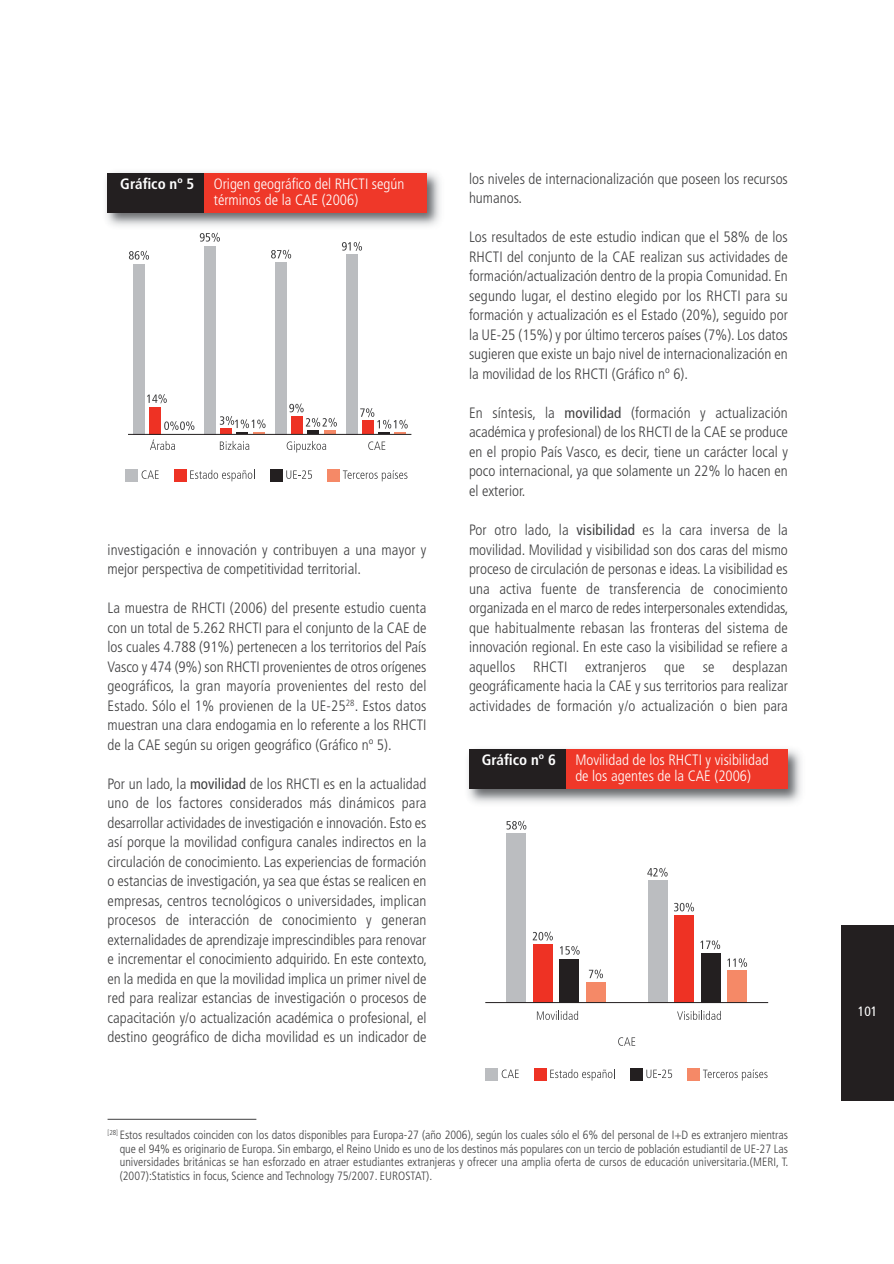
<style>
.page{position:relative;width:894px;height:1264px;background:#fff}
.page>*{position:absolute;margin:0;border:0;box-sizing:border-box;transform-origin:0 0}
.t1{font:300 condensed 15px/19.5px "Frutiger LT Std";color:#404041;text-align:justify}
.t2{font:300 condensed 15px/16.5px "Frutiger LT Std";color:#fff}
.t3{font:700 condensed 15px "Frutiger LT Std";color:#fff}
.t4{font:condensed 13.5px "Frutiger LT Std";color:#fff}
.t5{font:300 condensed 12px/13.5px "Frutiger LT Std";color:#404041;text-align:justify}
.s1{font-weight:400}
</style>
<div class="page">
<div style="left:841px;top:925px;width:53px;height:175px;background:#231f20"></div>
<hr style="left:108px;top:1118px;width:148px;height:1px;background:#404041">
<img style="left:106px;top:172px;width:334px;height:54px">
<div style="left:108px;top:173px;width:318px;height:39px;background:#ef3829"></div>
<div style="left:108px;top:173px;width:96px;height:39px;background:#231f20"></div>
<svg style="left:324px;top:430px;width:11px;height:4px"></svg>
<hr style="left:308px;top:430px;width:11px;height:4px;background:#231f20">
<div style="left:150px;top:406px;width:11px;height:28px;background:#ee3224"></div>
<div style="left:291px;top:416px;width:12px;height:18px;background:#ee3224"></div>
<div style="left:133px;top:264px;width:12px;height:170px;background:#bbbdc0"></div>
<div style="left:204px;top:246px;width:12px;height:188px;background:#bbbdc0"></div>
<div style="left:275px;top:262px;width:11px;height:172px;background:#bbbdc0"></div>
<div style="left:346px;top:254px;width:11px;height:180px;background:#bbbdc0"></div>
<hr style="left:128px;top:434px;width:283px;height:1px;background:#231f20">
<svg style="left:150px;top:439px;width:25px;height:11px"></svg>
<svg style="left:220px;top:441px;width:29px;height:9px"></svg>
<svg style="left:287px;top:441px;width:39px;height:11px"></svg>
<svg style="left:368px;top:441px;width:17px;height:9px"></svg>
<div style="left:125px;top:469px;width:13px;height:12px;background:#bbbdc0"></div>
<svg style="left:142px;top:470px;width:17px;height:9px"></svg>
<div style="left:174px;top:469px;width:13px;height:12px;background:#ee3224"></div>
<svg style="left:190px;top:469px;width:65px;height:12px"></svg>
<div style="left:270px;top:469px;width:13px;height:12px;background:#231f20"></div>
<svg style="left:286px;top:470px;width:26px;height:9px"></svg>
<div style="left:327px;top:469px;width:13px;height:12px;background:#f58967"></div>
<svg style="left:343px;top:470px;width:64px;height:11px"></svg>
<svg style="left:129px;top:251px;width:20px;height:9px"></svg>
<svg style="left:147px;top:394px;width:20px;height:9px"></svg>
<svg style="left:164px;top:421px;width:30px;height:9px"></svg>
<svg style="left:200px;top:233px;width:20px;height:9px"></svg>
<svg style="left:271px;top:249px;width:20px;height:10px"></svg>
<svg style="left:342px;top:242px;width:20px;height:9px"></svg>
<svg style="left:289px;top:403px;width:48px;height:24px"></svg>
<svg style="left:220px;top:416px;width:46px;height:18px"></svg>
<svg style="left:360px;top:408px;width:48px;height:26px"></svg>
<img style="left:468px;top:749px;width:333px;height:54px">
<div style="left:469px;top:749px;width:319px;height:39px;background:#ef3829"></div>
<div style="left:469px;top:749px;width:96px;height:39px;background:#231f20"></div>
<div style="left:586px;top:981px;width:20px;height:21px;background:#f58967"></div>
<div style="left:727px;top:970px;width:20px;height:32px;background:#f58967"></div>
<div style="left:559px;top:958px;width:20px;height:44px;background:#231f20"></div>
<div style="left:701px;top:952px;width:20px;height:50px;background:#231f20"></div>
<div style="left:533px;top:944px;width:20px;height:58px;background:#ee3224"></div>
<div style="left:674px;top:914px;width:20px;height:88px;background:#ee3224"></div>
<div style="left:506px;top:833px;width:20px;height:169px;background:#bbbdc0"></div>
<div style="left:648px;top:879px;width:20px;height:123px;background:#bbbdc0"></div>
<hr style="left:485px;top:1001px;width:283px;height:1px;background:#231f20">
<svg style="left:507px;top:820px;width:19px;height:9px"></svg>
<svg style="left:533px;top:931px;width:20px;height:9px"></svg>
<svg style="left:560px;top:945px;width:20px;height:9px"></svg>
<svg style="left:589px;top:969px;width:14px;height:9px"></svg>
<svg style="left:647px;top:867px;width:21px;height:9px"></svg>
<svg style="left:674px;top:902px;width:20px;height:9px"></svg>
<svg style="left:700px;top:940px;width:20px;height:9px"></svg>
<svg style="left:727px;top:958px;width:20px;height:9px"></svg>
<svg style="left:537px;top:1010px;width:41px;height:9px"></svg>
<svg style="left:677px;top:1010px;width:44px;height:9px"></svg>
<div style="left:485px;top:1067px;width:13px;height:13px;background:#bbbdc0"></div>
<svg style="left:502px;top:1069px;width:17px;height:8px"></svg>
<div style="left:534px;top:1067px;width:13px;height:13px;background:#ee3224"></div>
<svg style="left:550px;top:1069px;width:65px;height:11px"></svg>
<div style="left:630px;top:1067px;width:13px;height:13px;background:#231f20"></div>
<svg style="left:646px;top:1069px;width:26px;height:8px"></svg>
<div style="left:687px;top:1067px;width:13px;height:13px;background:#f58967"></div>
<svg style="left:703px;top:1069px;width:65px;height:11px"></svg>
<svg style="left:618px;top:1037px;width:17px;height:8px"></svg>
<p class="t3" style="left:120px;top:177px;width:76px">Gráfico nº 5</p>
<p class="t2" style="left:214px;top:176px;width:192px">Origen geográfico del RHCTI según términos de la CAE (2006)</p>
<p class="t1" style="left:108px;top:540px;width:320px">investigación e innovación y contribuyen a una mayor y mejor perspectiva de competitividad territorial.</p>
<p class="t1" style="left:108px;top:599px;width:320px">La muestra de RHCTI (2006) del presente estudio cuenta con un total de 5.262 RHCTI para el conjunto de la CAE de los cuales 4.788 (91%) pertenecen a los territorios del País Vasco y 474 (9%) son RHCTI provenientes de otros orígenes geográficos, la gran mayoría provenientes del resto del Estado. Sólo el 1% provienen de la UE-25<sup>28</sup>. Estos datos muestran una clara endogamia en lo referente a los RHCTI de la CAE según su origen geográfico (Gráfico nº 5).</p>
<p class="t1" style="left:108px;top:774px;width:321px">Por un lado, la <span class="s1">movilidad</span> de los RHCTI es en la actualidad uno de los factores considerados más dinámicos para desarrollar actividades de investigación e innovación. Esto es así porque la movilidad configura canales indirectos en la circulación de conocimiento. Las experiencias de formación o estancias de investigación, ya sea que éstas se realicen en empresas, centros tecnológicos o universidades, implican procesos de interacción de conocimiento y generan externalidades de aprendizaje imprescindibles para renovar e incrementar el conocimiento adquirido. En este contexto, en la medida en que la movilidad implica un primer nivel de red para realizar estancias de investigación o procesos de capacitación y/o actualización académica o profesional, el destino geográfico de dicha movilidad es un indicador de</p>
<p class="t1" style="left:469px;top:170px;width:320px">los niveles de internacionalización que poseen los recursos humanos.</p>
<p class="t1" style="left:469px;top:228px;width:320px">Los resultados de este estudio indican que el 58% de los RHCTI del conjunto de la CAE realizan sus actividades de formación/actualización dentro de la propia Comunidad. En segundo lugar, el destino elegido por los RHCTI para su formación y actualización es el Estado (20%), seguido por la UE-25 (15%) y por último terceros países (7%). Los datos sugieren que existe un bajo nivel de internacionalización en la movilidad de los RHCTI (Gráfico nº 6).</p>
<p class="t1" style="left:469px;top:404px;width:320px">En síntesis, la <span class="s1">movilidad</span> (formación y actualización académica y profesional) de los RHCTI de la CAE se produce en el propio País Vasco, es decir, tiene un carácter local y poco internacional, ya que solamente un 22% lo hacen en el exterior.</p>
<p class="t1" style="left:469px;top:521px;width:321px">Por otro lado, la <span class="s1">visibilidad</span> es la cara inversa de la movilidad. Movilidad y visibilidad son dos caras del mismo proceso de circulación de personas e ideas. La visibilidad es una activa fuente de transferencia de conocimiento organizada en el marco de redes interpersonales extendidas, que habitualmente rebasan las fronteras del sistema de innovación regional. En este caso la visibilidad se refiere a aquellos RHCTI extranjeros que se desplazan geográficamente hacia la CAE y sus territorios para realizar actividades de formación y/o actualización o bien para</p>
<p class="t3" style="left:482px;top:753px;width:76px">Gráfico nº 6</p>
<p class="t2" style="left:575px;top:752px;width:195px">Movilidad de los RHCTI y visibilidad de los agentes de la CAE (2006)</p>
<p class="t5" style="left:120px;top:1128px;width:670px;text-indent:-12px"><sup>[28]</sup> Estos resultados coinciden con los datos disponibles para Europa-27 (año 2006), según los cuales sólo el 6% del personal de I+D es extranjero mientras que el 94% es originario de Europa. Sin embargo, el Reino Unido es uno de los destinos más populares con un tercio de población estudiantil de UE-27 Las universidades británicas se han esforzado en atraer estudiantes extranjeras y ofrecer una amplia oferta de cursos de educación universitaria.(MERI, T. (2007):Statistics in focus, Science and Technology 75/2007. EUROSTAT).</p>
<p class="t4" style="left:858px;top:1005px;width:21px">101</p>
</div>
